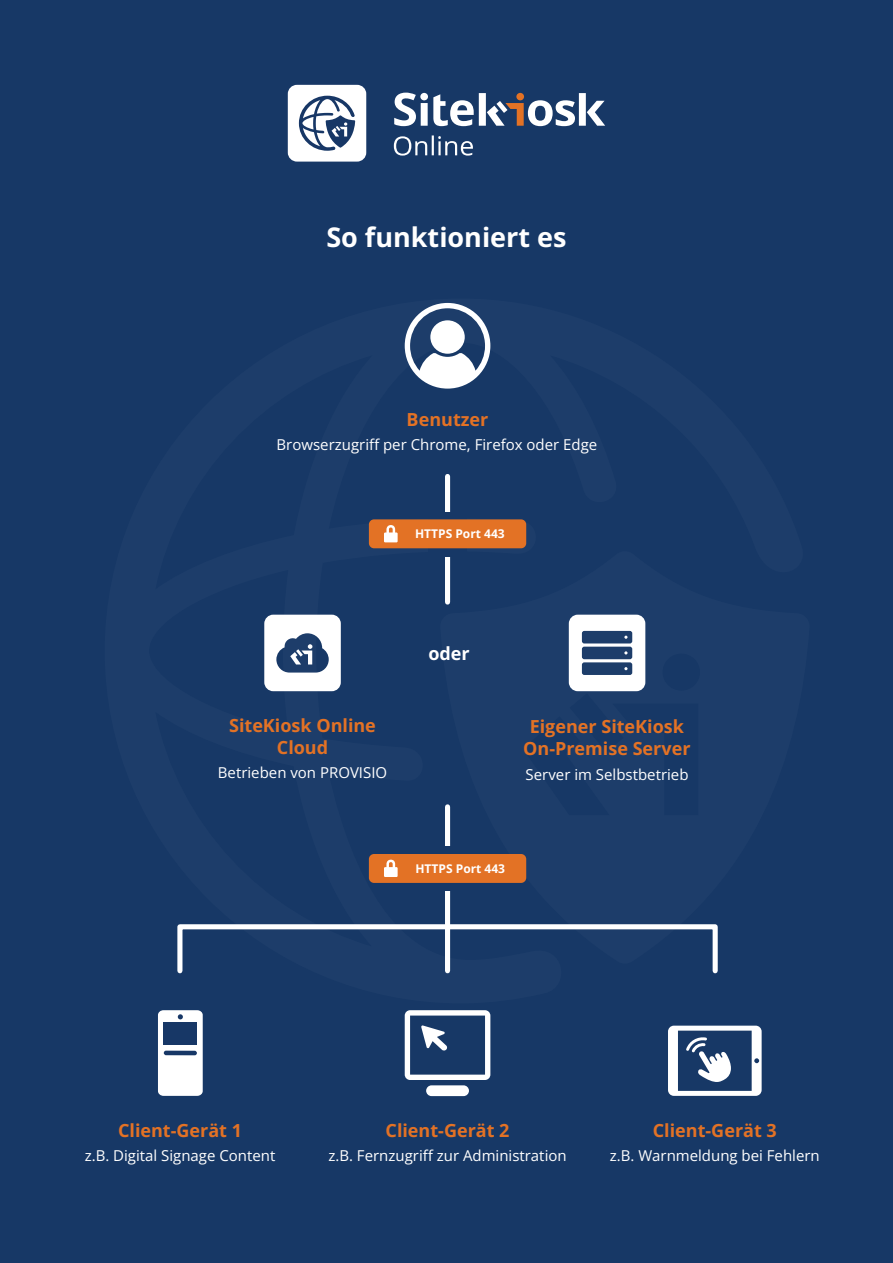
<style>
.page{position:relative;width:893px;height:1263px;background:#173866}
.page>*{position:absolute;margin:0;border:0;box-sizing:border-box;transform-origin:0 0}
.t1{font:700 27px "Open Sans";color:#fff}
.t2{font:700 18px "Open Sans";color:#e37225}
.t3{font:700 18px "Open Sans";color:#fff}
.t4{font:15px "Open Sans";color:#fff}
.t5{font:700 12px "Open Sans";color:#fff}
</style>
<div class="page">
<svg style="left:405px;top:303px;width:85px;height:86px"></svg>
<div style="left:158px;top:1010px;width:45px;height:86px;background:#fff;border-radius:5px"></div>
<svg style="left:164px;top:1051px;width:33px;height:4px"></svg>
<svg style="left:178px;top:1014px;width:5px;height:5px"></svg>
<div style="left:164px;top:1023px;width:33px;height:22px;background:#173766"></div>
<svg style="left:405px;top:1010px;width:85px;height:86px"></svg>
<svg style="left:668px;top:1026px;width:94px;height:70px"></svg>
<div style="left:445px;top:476px;width:5px;height:126px;background:#fff"></div>
<div style="left:445px;top:807px;width:5px;height:164px;background:#fff"></div>
<svg style="left:177px;top:922px;width:541px;height:52px"></svg>
<svg style="left:264px;top:615px;width:77px;height:76px"></svg>
<svg style="left:569px;top:615px;width:76px;height:76px"></svg>
<div style="left:428px;top:512px;width:39px;height:45px;background:#173866"></div>
<div style="left:369px;top:519px;width:157px;height:29px;background:#e37225;border-radius:5px"></div>
<svg style="left:384px;top:525px;width:14px;height:17px"></svg>
<div style="left:428px;top:846px;width:39px;height:45px;background:#173866"></div>
<div style="left:369px;top:854px;width:157px;height:29px;background:#e37225;border-radius:5px"></div>
<svg style="left:384px;top:860px;width:14px;height:17px"></svg>
<svg style="left:394px;top:93px;width:211px;height:33px"></svg>
<svg style="left:394px;top:135px;width:79px;height:21px"></svg>
<svg style="left:288px;top:85px;width:78px;height:77px"></svg>
<p class="t1" style="left:326px;top:218px;width:242px">So funktioniert es</p>
<p class="t2" style="left:407px;top:407px;width:83px">Benutzer</p>
<p class="t4" style="left:277px;top:434px;width:322px">Browserzugriff per Chrome, Firefox oder Edge</p>
<p class="t5" style="left:415px;top:525px;width:91px">HTTPS Port 443</p>
<p class="t2" style="left:229px;top:713px;width:148px">SiteKiosk Online</p>
<p class="t2" style="left:277px;top:734px;width:53px">Cloud</p>
<p class="t3" style="left:428px;top:641px;width:43px">oder</p>
<p class="t2" style="left:530px;top:714px;width:156px">Eigener SiteKiosk</p>
<p class="t2" style="left:523px;top:736px;width:169px">On-Premise Server</p>
<p class="t4" style="left:218px;top:762px;width:171px">Betrieben von PROVISIO</p>
<p class="t4" style="left:526px;top:765px;width:164px">Server im Selbstbetrieb</p>
<p class="t5" style="left:415px;top:860px;width:91px">HTTPS Port 443</p>
<p class="t2" style="left:118px;top:1117px;width:126px">Client-Gerät 1</p>
<p class="t2" style="left:386px;top:1117px;width:126px">Client-Gerät 2</p>
<p class="t2" style="left:653px;top:1117px;width:126px">Client-Gerät 3</p>
<p class="t4" style="left:85px;top:1145px;width:192px">z.B. Digital Signage Content</p>
<p class="t4" style="left:328px;top:1145px;width:240px">z.B. Fernzugriff zur Administration</p>
<p class="t4" style="left:610px;top:1145px;width:211px">z.B. Warnmeldung bei Fehlern</p>
</div>
